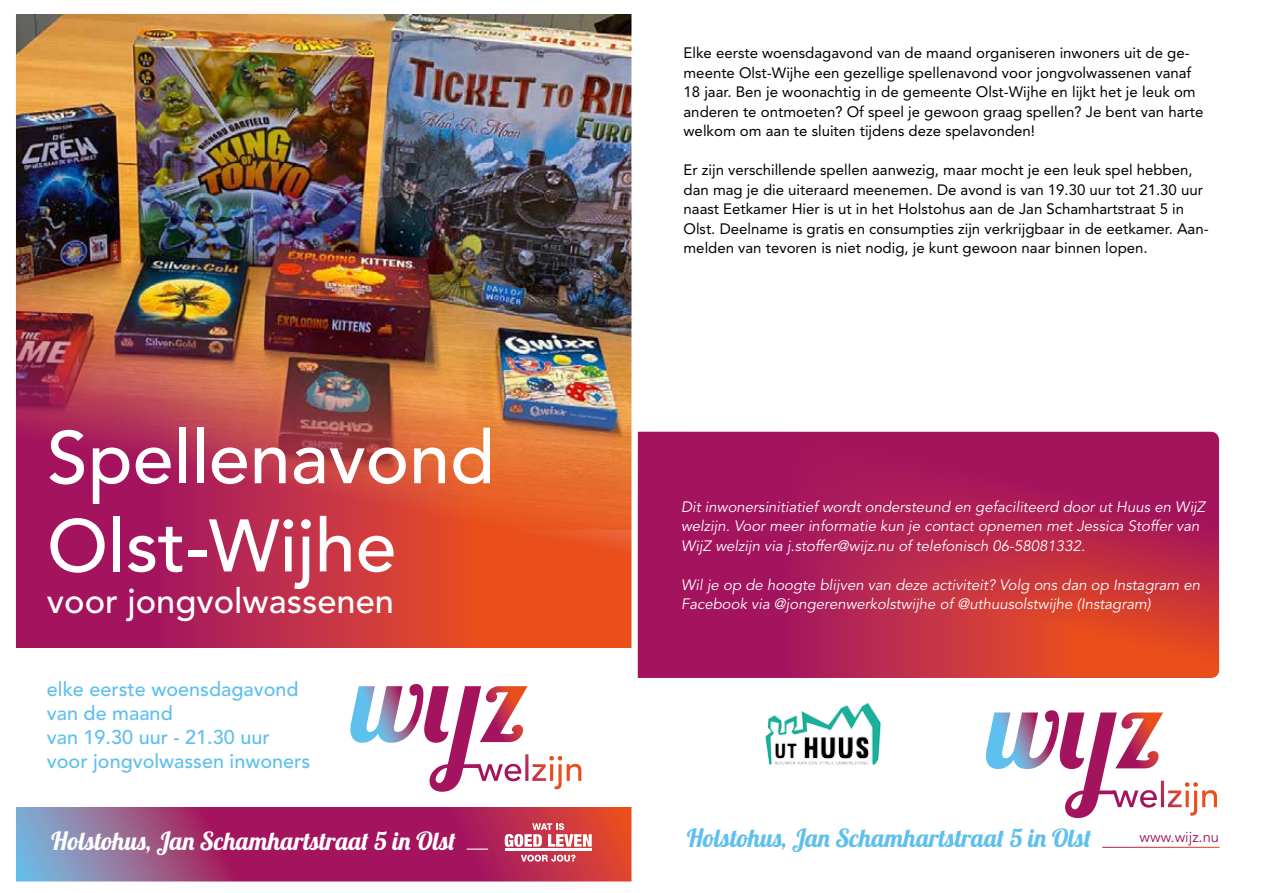
<style>
.page{position:relative;width:1263px;height:893px;background:#fff}
.page>*{position:absolute;margin:0;border:0;box-sizing:border-box;transform-origin:0 0}
.t1{font:500 73.5px/88.2px "Avenir LT Std";color:#fff}
.t2{font:500 34.5px "Avenir LT Std";color:#fff}
.t3{font:25.05px "Lobster 1.4";color:#5fbfed}
.t4{font:25.05px "Lobster 1.4";color:#fff}
.t5{font:500 19.8px/24px "Avenir LT Std";color:#5fbfed}
.t6{font:15px/19.5px "Avenir LT Std";color:#000}
.t7{font:italic 15px/19.5px "Avenir LT Std";color:#fff}
.t8{font:14.7px "Avenir LT Std";color:#a4145e}
.s1{font-family:"Avenir LT Std";font-weight:500;font-size:21.3px}
.s2{font-family:"Avenir LT Std";font-weight:500;font-size:21.3px;color:#fff}
</style>
<div class="page">
<img style="left:15px;top:14px;width:1205px;height:868px">
<svg style="left:505px;top:823px;width:87px;height:24px"></svg>
<svg style="left:521px;top:855px;width:55px;height:7px"></svg>
<hr style="left:505px;top:848px;width:87px;height:2px;background:#fff">
<h1 class="t1" style="left:47px;top:415px;width:449px">Spellenavond<br>Olst-Wijhe</h1>
<h2 class="t2" style="left:47px;top:581px;width:349px">voor jongvolwassenen</h2>
<h3 class="t5" style="left:47px;top:677px;width:265px">elke eerste woensdagavond van de maand<br>van 19.30 uur - 21.30 uur voor jongvolwassen inwoners</h3>
<h3 class="t4" style="left:51px;top:824px;width:438px">Holstohus, Jan Schamhartstraat 5 in Olst <span class="s1">__</span></h3>
<p class="t6" style="left:683px;top:43px;width:521px">Elke eerste woensdagavond van de maand organiseren inwoners uit de ge&shy;meente Olst-Wijhe een gezellige spellenavond voor jongvolwassenen vanaf 18 jaar. Ben je woonachtig in de gemeente Olst-Wijhe en lijkt het je leuk om anderen te ontmoeten? Of speel je gewoon graag spellen? Je bent van harte welkom om aan te sluiten tijdens deze spelavonden!</p>
<p class="t6" style="left:683px;top:160px;width:527px">Er zijn verschillende spellen aanwezig, maar mocht je een leuk spel hebben, dan mag je die uiteraard meenemen. De avond is van 19.30 uur tot 21.30 uur naast Eetkamer Hier is ut in het Holstohus aan de Jan Schamhartstraat 5 in Olst. Deelname is gratis en consumpties zijn verkrijgbaar in de eetkamer. Aan&shy;melden van tevoren is niet nodig, je kunt gewoon naar binnen lopen.</p>
<p class="t7" style="left:681px;top:497px;width:526px">Dit inwonersinitiatief wordt ondersteund en gefaciliteerd door ut Huus en WijZ welzijn. Voor meer informatie kun je contact opnemen met Jessica Stoffer van<br>WijZ welzijn via j.stoffer@wijz.nu of telefonisch 06-58081332.</p>
<p class="t7" style="left:681px;top:575px;width:521px">Wil je op de hoogte blijven van deze activiteit? Volg ons dan op Instagram en<br>Facebook via @jongerenwerkolstwijhe of @uthuusolstwijhe (Instagram)</p>
<h3 class="t3" style="left:687px;top:822px;width:534px">Holstohus, Jan Schamhartstraat 5 in Olst <span class="s2">___________</span></h3>
<p class="t8" style="left:1139px;top:829px;width:81px">www.wijz.nu</p>
</div>
